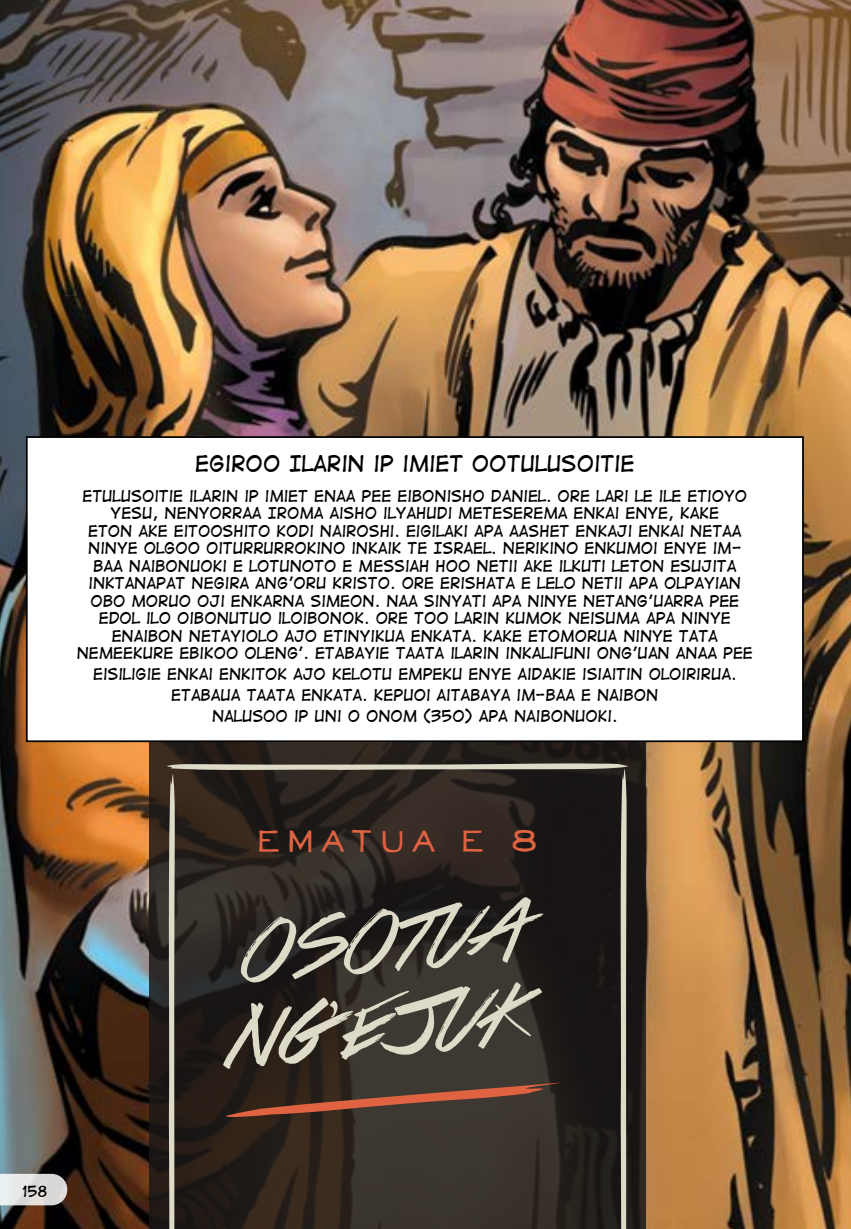
<style>
.page{position:relative;width:851px;height:1229px;background:#fff}
.page>*{position:absolute;margin:0;border:0;box-sizing:border-box;transform-origin:0 0}
.t1{font:61.25px/83.6px "Colors Of Autumn";color:#dddbc7}
.t2{font:36.75px "Neo Retro Fill";letter-spacing:.12em;color:#df6241}
.t3{font:21px "Digital Strip";color:#000}
.t4{font:14.88px/17.5px "Digital Strip";color:#000;text-align:center}
.t5{font:14px "Digital Strip";color:#000}
</style>
<div class="page">
<img style="left:0;top:0;width:850px;height:1228px">
<div style="left:27px;top:437px;width:776px;height:304px;background:#fff"></div>
<div style="left:26px;top:436px;width:777px;height:306px;border:2px solid #000"></div>
<svg style="left:150px;top:742px;width:496px;height:486px;background:#241e1a"></svg>
<svg style="left:167px;top:763px;width:461px;height:465px;background:#322b25"></svg>
<svg style="left:0;top:1173px;width:67px;height:32px;background:#d4d4d3"></svg>
<h3 class="t3" style="left:195px;top:452px;width:441px">EGIROO ILARIN IP IMIET OOTULUSOITIE</h3>
<p class="t4" style="left:77px;top:487px;width:677px">ETULUSOITIE ILARIN IP IMIET ENAA PEE EIBONISHO DANIEL. ORE LARI LE ILE ETIOYO YESU, NENYORRAA IROMA AISHO ILYAHUDI METESEREMA ENKAI ENYE, KAKE<br>ETON AKE EITOOSHITO KODI NAIROSHI. EIGILAKI APA AASHET ENKAJI ENKAI NETAA NINYE OLGOO OITURRURROKINO INKAIK TE ISRAEL. NERIKINO ENKUMOI ENYE IM-BAA NAIBONUOKI E LOTUNOTO E MESSIAH HOO NETII AKE ILKUTI LETON ESUJITA INKTANAPAT NEGIRA ANG’ORU KRISTO. ORE ERISHATA E LELO NETII APA OLPAYIAN OBO MORUO OJI ENKARNA SIMEON. NAA SINYATI APA NINYE NETANG’UARRA PEE EDOL ILO OIBONUTUO ILOIBONOK. ORE TOO LARIN KUMOK NEISUMA APA NINYE ENAIBON NETAYIOLO AJO ETINYIKUA ENKATA. KAKE ETOMORUA NINYE TATA NEMEEKURE EBIKOO OLENG’. ETABAYIE TAATA ILARIN INKALIFUNI ONG’UAN ANAA PEE</p>
<p class="t4" style="left:93px;top:664px;width:645px;line-height:21px">EISILIGIE ENKAI ENKITOK AJO KELOTU EMPEKU ENYE AIDAKIE ISIAITIN OLOIRIRUA.<br>ETABAUA TAATA ENKATA. KEPUOI AITABAYA IM-BAA E NAIBON<br>NALUSOO IP UNI O ONOM (350) APA NAIBONUOKI.</p>
<h2 class="t2" style="left:257px;top:823px;width:284px">EMATUA E 8</h2>
<h1 class="t1" style="left:226px;top:912px;width:298px;rotate:-5deg">osotua nG’Ejuk</h1>
<p class="t5" style="left:22px;top:1183px;width:27px">158</p>
</div>
